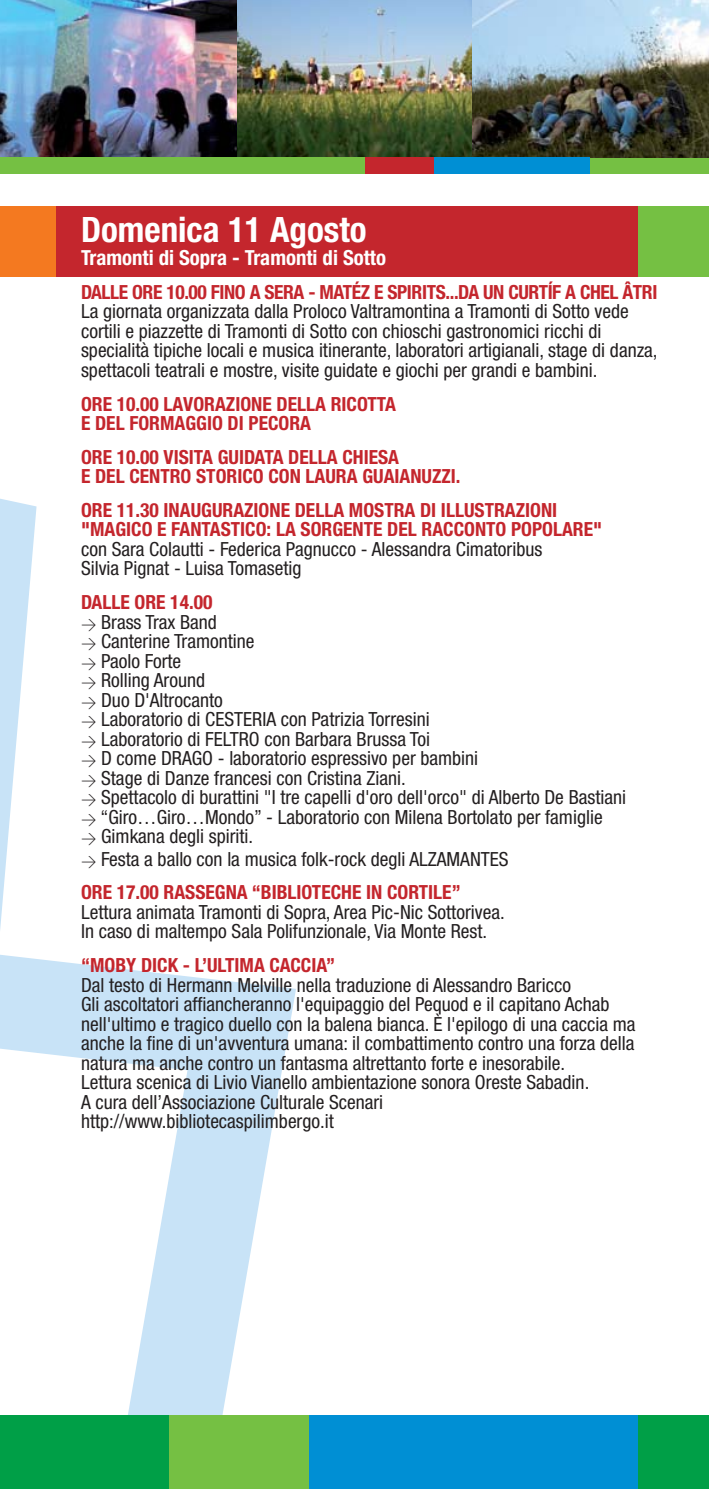
<style>
.page{position:relative;width:709px;height:1489px;background:#fff}
.page>*{position:absolute;margin:0;border:0;box-sizing:border-box;transform-origin:0 0}
.t1{font:700 condensed 35px "Helvetica Neue";color:#fff}
.t2{font:700 condensed 20.75px "Helvetica Neue";color:#fff}
.t3{font:condensed 19.5px/19.5px "Helvetica Neue";color:#231f20}
.t4{font:700 condensed 19.5px/19.5px "Helvetica Neue";color:#c4262d}
.t5{font:700 condensed 19.5px "Helvetica Neue";letter-spacing:-.02em;color:#c4262d}
.s1{font-weight:700;color:#c4262d}
.s2{font-family:"DIN";font-weight:300;font-stretch:normal;font-size:15px}
</style>
<div class="page">
<div style="left:569px;top:157px;width:140px;height:17px;background:#75c043"></div>
<svg style="left:37px;top:959px;width:259px;height:456px"></svg>
<svg style="left:0;top:498px;width:37px;height:555px"></svg>
<div style="left:0;top:206px;width:709px;height:70px;background:#75c043"></div>
<div style="left:0;top:206px;width:565px;height:70px;background:#f47920"></div>
<div style="left:57px;top:206px;width:581px;height:70px;background:#c4262d"></div>
<img style="left:0;top:0;width:472px;height:157px">
<img style="left:472px;top:0;width:237px;height:157px">
<div style="left:308px;top:1415px;width:330px;height:73px;background:#008fd4"></div>
<div style="left:168px;top:1415px;width:140px;height:73px;background:#75c043"></div>
<div style="left:0;top:1415px;width:168px;height:73px;background:#009f47"></div>
<div style="left:638px;top:1415px;width:71px;height:73px;background:#009f47"></div>
<div style="left:0;top:157px;width:365px;height:17px;background:#75c043"></div>
<div style="left:365px;top:157px;width:69px;height:17px;background:#c4262d"></div>
<div style="left:434px;top:157px;width:156px;height:17px;background:#008fd4"></div>
<h1 class="t1" style="left:81px;top:217px;width:287px">Domenica 11 Agosto</h1>
<p class="t2" style="left:81px;top:250px;width:306px">Tramonti di Sopra - Tramonti di Sotto</p>
<p class="t5" style="left:81px;top:285px;width:578px">DALLE ORE 10.00 FINO A SERA - MATÉZ E SPIRITS...DA UN CURTÍF A CHEL ÂTRI</p>
<p class="t3" style="left:81px;top:303px;width:578px">La giornata organizzata dalla Proloco Valtramontina a Tramonti di Sotto vede cortili e piazzette di Tramonti di Sotto con chioschi gastronomici ricchi di specialità tipiche locali e musica itinerante, laboratori artigianali, stage di danza, spettacoli teatrali e mostre, visite guidate e giochi per grandi e bambini.</p>
<p class="t4" style="left:81px;top:395px;width:316px">ORE 10.00 LAVORAZIONE DELLA RICOTTA<br>E DEL FORMAGGIO DI PECORA</p>
<p class="t4" style="left:81px;top:448px;width:381px">ORE 10.00 VISITA GUIDATA DELLA CHIESA<br>E DEL CENTRO STORICO CON LAURA GUAIANUZZI.</p>
<p class="t4" style="left:81px;top:502px;width:522px">ORE 11.30 INAUGURAZIONE DELLA MOSTRA DI ILLUSTRAZIONI "MAGICO E FANTASTICO: LA SORGENTE DEL RACCONTO POPOLARE"</p>
<p class="t3" style="left:81px;top:541px;width:463px">con Sara Colautti - Federica Pagnucco - Alessandra Cimatoribus<br>Silvia Pignat - Luisa Tomasetig</p>
<p class="t3" style="left:81px;top:594px;width:546px"><span class="s1">DALLE ORE 14.00<br></span><span class="s2">&gt;</span> Brass Trax Band<br><span class="s2">&gt;</span> Canterine Tramontine<br><span class="s2">&gt;</span> Paolo Forte<br><span class="s2">&gt;</span> Rolling Around<br><span class="s2">&gt;</span> Duo D'Altrocanto<br><span class="s2">&gt;</span> Laboratorio di CESTERIA con Patrizia Torresini<br><span class="s2">&gt;</span> Laboratorio di FELTRO con Barbara Brussa Toi<br><span class="s2">&gt;</span> D come DRAGO - laboratorio espressivo per bambini<br><span class="s2">&gt;</span> Stage di Danze francesi con Cristina Ziani.<br><span class="s2">&gt;</span> Spettacolo di burattini "I tre capelli d'oro dell'orco" di Alberto De Bastiani <span class="s2">&gt;</span> “Giro…Giro…Mondo” - Laboratorio con Milena Bortolato per famiglie<br><span class="s2">&gt;</span> Gimkana degli spiriti.</p>
<p class="t3" style="left:81px;top:843px;width:429px;line-height:33.8px"><span class="s2">&gt;</span> Festa a ballo con la musica folk-rock degli ALZAMANTES<br><span class="s1">ORE 17.00 RASSEGNA “BIBLIOTECHE IN CORTILE”</span></p>
<p class="t3" style="left:81px;top:903px;width:425px">Lettura animata Tramonti di Sopra, Area Pic-Nic Sottorivea.<br>In caso di maltempo Sala Polifunzionale, Via Monte Rest.</p>
<p class="t4" style="left:81px;top:957px;width:256px">“MOBY DICK - L’ULTIMA CACCIA”</p>
<p class="t3" style="left:81px;top:976px;width:556px">Dal testo di Hermann Melville nella traduzione di Alessandro Baricco<br>Gli ascoltatori affiancheranno l'equipaggio del Pequod e il capitano Achab nell'ultimo e tragico duello con la balena bianca. È l'epilogo di una caccia ma anche la fine di un'avventura umana: il combattimento contro una forza della natura ma anche contro un fantasma altrettanto forte e inesorabile.<br>Lettura scenica di Livio Vianello ambientazione sonora Oreste Sabadin.<br>A cura dell’Associazione Culturale Scenari http://www.bibliotecaspilimbergo.it</p>
</div>
